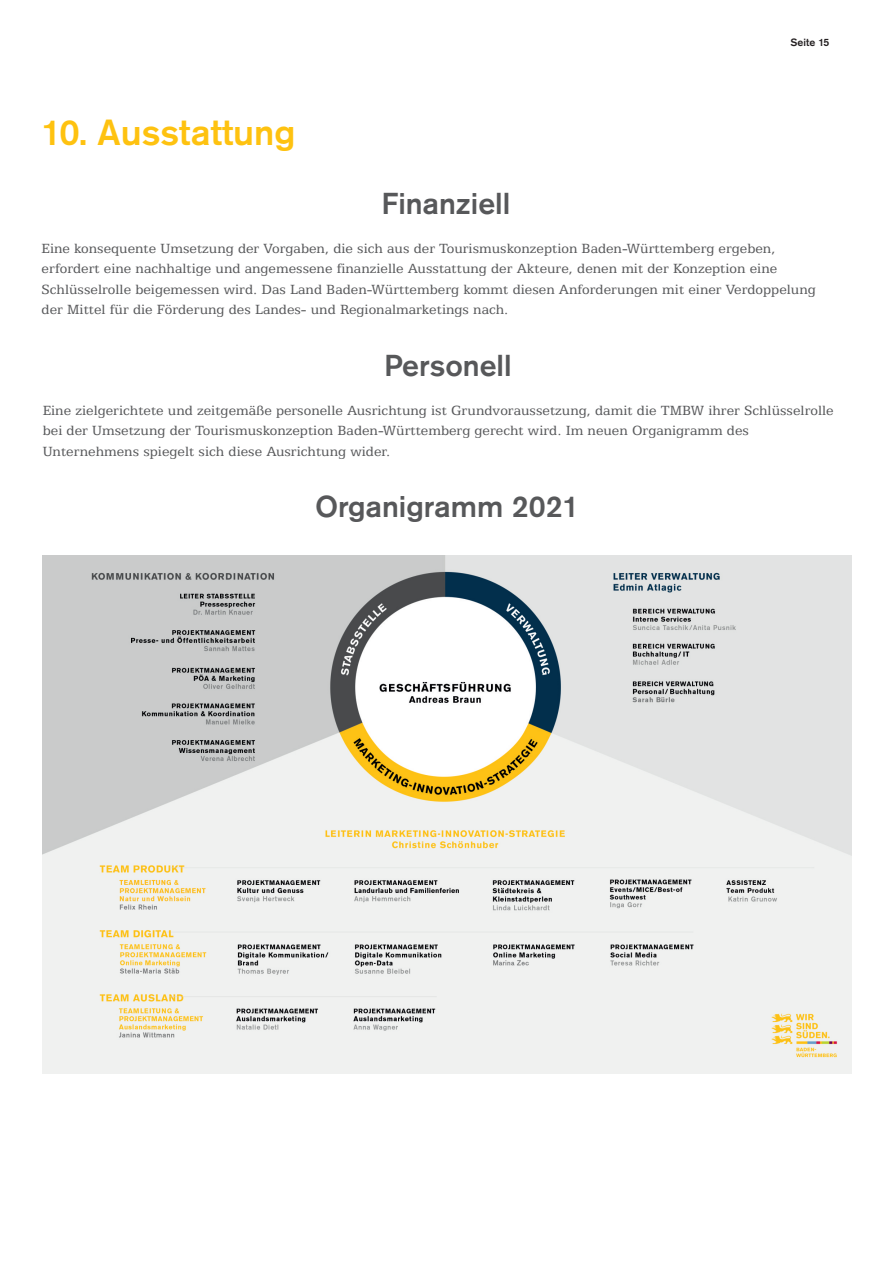
<style>
.page{position:relative;width:893px;height:1263px;background:#fff}
.page>*{position:absolute;margin:0;border:0;box-sizing:border-box;transform-origin:0 0}
.t1{font:500 36px "Akzidenz Grotesk Pro";color:#fec210}
.t2{font:500 30px "Akzidenz Grotesk Pro";color:#57585a}
.t3{font:15px/20.2px "Egyptian 505 BT";color:#57585a}
.t4{font:500 10.5px "Akzidenz Grotesk Pro";color:#231f20}
</style>
<div class="page">
<img style="left:42px;top:555px;width:809px;height:518px">
<h1 class="t1" style="left:41px;top:118px;width:256px">10. Ausstattung</h1>
<p class="t4" style="left:791px;top:38px;width:40px">Seite 15</p>
<h2 class="t2" style="left:382px;top:192px;width:130px">Finanziell</h2>
<p class="t3" style="left:42px;top:239px;width:776px">Eine konsequente Umsetzung der Vorgaben, die sich aus der Tourismuskonzeption Baden-Württemberg ergeben, erfordert eine nachhaltige und angemessene finanzielle Ausstattung der Akteure, denen mit der Konzeption eine Schlüsselrolle beigemessen wird. Das Land Baden-Württemberg kommt diesen Anforderungen mit einer Verdoppelung der Mittel für die Förderung des Landes- und Regionalmarketings nach.</p>
<h2 class="t2" style="left:384px;top:354px;width:129px">Personell</h2>
<p class="t3" style="left:43px;top:401px;width:792px">Eine zielgerichtete und zeitgemäße personelle Ausrichtung ist Grundvoraussetzung, damit die TMBW ihrer Schlüsselrolle bei der Umsetzung der Tourismuskonzeption Baden-Württemberg gerecht wird. Im neuen Organigramm des<br>Unternehmens spiegelt sich diese Ausrichtung wider.</p>
<h2 class="t2" style="left:315px;top:494px;width:266px">Organigramm 2021</h2>
</div>
